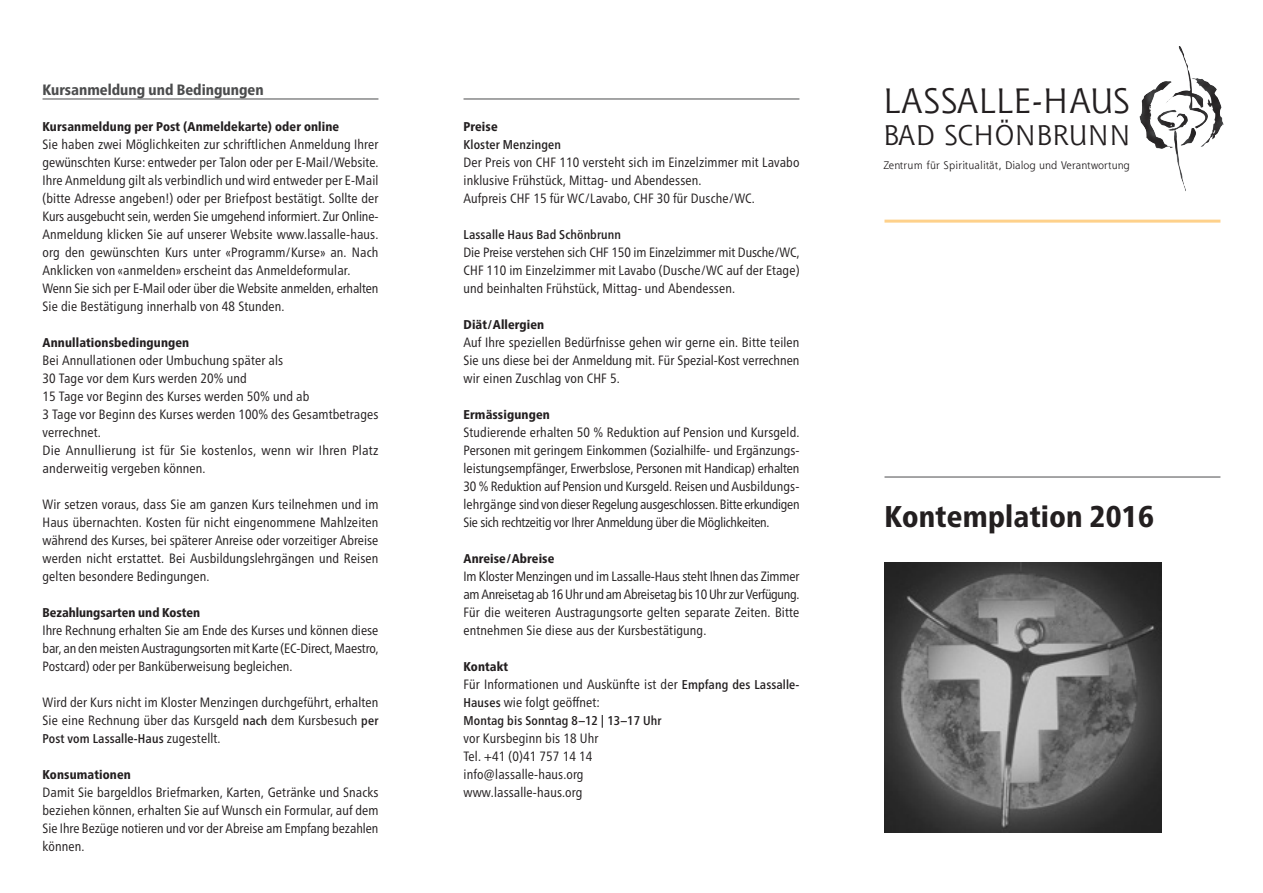
<style>
.page{position:relative;width:1263px;height:893px;background:#fff}
.page>*{position:absolute;margin:0;border:0;box-sizing:border-box;transform-origin:0 0}
.t1{font:34.5px "Shannon";letter-spacing:.02em;color:#231f20}
.Lauftext-condensed{font:800 condensed 30px "Frutiger Neue LT Pro";letter-spacing:.01em;color:#231f20}
.t2{font:27.75px "Shannon";letter-spacing:.02em;color:#231f20}
.Kurstitel{font:800 condensed 15px "Frutiger Neue LT Pro";color:#4b4c4d}
.Lauftext-condensed-2{font:condensed 13.5px/18px "Frutiger Neue LT Pro";letter-spacing:.01em;color:#231f20}
.Lauftext-condensed-3{font:condensed 13.5px/18px "Frutiger Neue LT Pro";letter-spacing:-.01em;color:#231f20}
.Lauftext-condensed-4{font:800 condensed 12.75px "Frutiger Neue LT Pro";letter-spacing:.01em;color:#231f20}
.Lauftext-condensed-5{font:500 condensed 12.75px "Frutiger Neue LT Pro";letter-spacing:.01em;color:#231f20}
.t3{font:10.8px "Shannon";letter-spacing:.02em;color:#231f20}
.s1{font-weight:500;font-size:12.75px}
.s2{font-weight:400;font-size:13.5px}
</style>
<div class="page">
<img style="left:1172px;top:46px;width:43px;height:83px">
<hr style="left:884px;top:220px;width:336px;height:3px;background:#fed18b">
<hr style="left:43px;top:99px;width:335px;height:1px;background:#4b4c4d">
<hr style="left:463px;top:99px;width:336px;height:1px;background:#4b4c4d">
<hr style="left:884px;top:477px;width:336px;height:1px;background:#4b4c4d">
<img style="left:884px;top:563px;width:278px;height:270px">
<p class="Kurstitel" style="left:43px;top:80px;width:223px">Kursanmeldung und Bedingungen</p>
<p class="Lauftext-condensed-4" style="left:43px;top:119px;width:298px">Kursanmeldung per Post (Anmeldekarte) oder online</p>
<p class="Lauftext-condensed-2" style="left:43px;top:135px;width:337px;text-align:justify">Sie haben zwei Möglichkeiten zur schriftlichen Anmeldung Ihrer gewünschten Kurse: entweder per Talon oder per E-Mail/Website.<br>Ihre Anmeldung gilt als verbindlich und wird entweder per E-Mail (bitte Adresse angeben!) oder per Briefpost bestätigt. Sollte der Kurs ausgebucht sein, werden Sie umgehend informiert. Zur Online-Anmeldung klicken Sie auf unserer Website www.lassalle-haus. org den gewünschten Kurs unter «Programm/Kurse» an. Nach Anklicken von «anmelden» erscheint das Anmeldeformular.</p>
<p class="Lauftext-condensed-3" style="left:43px;top:279px;width:337px">Wenn Sie sich per E-Mail oder über die Website anmelden, erhalten<br>Sie die Bestätigung innerhalb von 48 Stunden.</p>
<p class="Lauftext-condensed-4" style="left:43px;top:335px;width:148px">Annullationsbedingungen</p>
<p class="Lauftext-condensed-2" style="left:43px;top:351px;width:242px">Bei Annullationen oder Umbuchung später als</p>
<p class="Lauftext-condensed-2" style="left:43px;top:369px;width:206px">30 Tage vor dem Kurs werden 20% und</p>
<p class="Lauftext-condensed-2" style="left:43px;top:387px;width:268px">15 Tage vor Beginn des Kurses werden 50% und ab</p>
<p class="Lauftext-condensed-2" style="left:43px;top:405px;width:337px">3 Tage vor Beginn des Kurses werden 100% des Gesamtbetrages verrechnet.</p>
<p class="Lauftext-condensed-2" style="left:43px;top:441px;width:337px">Die Annullierung ist für Sie kostenlos, wenn wir Ihren Platz anderweitig vergeben können.</p>
<p class="Lauftext-condensed-2" style="left:43px;top:495px;width:337px;text-align:justify">Wir setzen voraus, dass Sie am ganzen Kurs teilnehmen und im Haus übernachten. Kosten für nicht eingenommene Mahlzeiten während des Kurses, bei späterer Anreise oder vorzeitiger Abreise werden nicht erstattet. Bei Ausbildungslehrgängen und Reisen gelten besondere Bedingungen.</p>
<p class="Lauftext-condensed-4" style="left:43px;top:605px;width:159px">Bezahlungsarten und Kosten</p>
<p class="Lauftext-condensed-2" style="left:43px;top:621px;width:337px;text-align:justify">Ihre Rechnung erhalten Sie am Ende des Kurses und können diese bar, an den meisten Austragungsorten mit Karte (EC-Direct, Maestro, Postcard) oder per Banküberweisung begleichen.</p>
<p class="Lauftext-condensed-2" style="left:43px;top:693px;width:337px">Wird der Kurs nicht im Kloster Menzingen durchgeführt, erhalten<br>Sie eine Rechnung über das Kursgeld <span class="s1">nach</span> dem Kursbesuch <span class="s1">per</span></p>
<p class="Lauftext-condensed-5" style="left:43px;top:731px;width:180px">Post vom Lassalle-Haus <span class="s2">zugestellt.</span></p>
<p class="Lauftext-condensed-4" style="left:43px;top:767px;width:90px">Konsumationen</p>
<p class="Lauftext-condensed-2" style="left:43px;top:783px;width:337px;text-align:justify">Damit Sie bargeldlos Briefmarken, Karten, Getränke und Snacks beziehen können, erhalten Sie auf Wunsch ein Formular, auf dem Sie Ihre Bezüge notieren und vor der Abreise am Empfang bezahlen können.</p>
<p class="Lauftext-condensed-4" style="left:463px;top:119px;width:36px">Preise</p>
<p class="Lauftext-condensed-5" style="left:463px;top:137px;width:99px">Kloster Menzingen</p>
<p class="Lauftext-condensed-2" style="left:463px;top:153px;width:337px">Der Preis von CHF 110 versteht sich im Einzelzimmer mit Lavabo inklusive Frühstück, Mittag- und Abendessen.</p>
<p class="Lauftext-condensed-2" style="left:463px;top:189px;width:293px">Aufpreis CHF 15 für WC/Lavabo, CHF 30 für Dusche/WC.</p>
<p class="Lauftext-condensed-5" style="left:463px;top:227px;width:159px">Lassalle Haus Bad Schönbrunn</p>
<p class="Lauftext-condensed-3" style="left:463px;top:243px;width:337px">Die Preise verstehen sich CHF 150 im Einzelzimmer mit Dusche/WC,</p>
<p class="Lauftext-condensed-2" style="left:463px;top:261px;width:337px">CHF 110 im Einzelzimmer mit Lavabo (Dusche/WC auf der Etage) und beinhalten Frühstück, Mittag- und Abendessen.</p>
<p class="Lauftext-condensed-4" style="left:463px;top:317px;width:82px">Diät/Allergien</p>
<p class="Lauftext-condensed-2" style="left:463px;top:333px;width:337px;text-align:justify">Auf Ihre speziellen Bedürfnisse gehen wir gerne ein. Bitte teilen Sie uns diese bei der Anmeldung mit. Für Spezial-Kost verrechnen wir einen Zuschlag von CHF 5.</p>
<p class="Lauftext-condensed-4" style="left:463px;top:407px;width:88px">Ermässigungen</p>
<p class="Lauftext-condensed-2" style="left:463px;top:423px;width:337px;text-align:justify">Studierende erhalten 50 % Reduktion auf Pension und Kursgeld.<br>Personen mit geringem Einkommen (Sozialhilfe- und Ergänzungs&shy;leistungsempfänger, Erwerbslose, Personen mit Handicap) erhalten 30 % Reduktion auf Pension und Kursgeld. Reisen und Ausbildungs&shy;lehrgänge sind von dieser Regelung ausgeschlossen. Bitte erkundigen Sie sich rechtzeitig vor Ihrer Anmeldung über die Möglichkeiten.</p>
<p class="Lauftext-condensed-4" style="left:463px;top:551px;width:92px">Anreise/Abreise</p>
<p class="Lauftext-condensed-3" style="left:463px;top:567px;width:337px">Im Kloster Menzingen und im Lassalle-Haus steht Ihnen das Zimmer am Anreisetag ab 16 Uhr und am Abreisetag bis 10 Uhr zur Verfügung.</p>
<p class="Lauftext-condensed-2" style="left:463px;top:603px;width:337px">Für die weiteren Austragungsorte gelten separate Zeiten. Bitte entnehmen Sie diese aus der Kursbestätigung.</p>
<p class="Lauftext-condensed-4" style="left:463px;top:659px;width:46px">Kontakt</p>
<p class="Lauftext-condensed-2" style="left:463px;top:675px;width:337px">Für Informationen und Auskünfte ist der <span class="s1">Empfang des Lassalle-<br>Hauses</span> wie folgt geöffnet:</p>
<p class="Lauftext-condensed-5" style="left:463px;top:713px;width:200px">Montag bis Sonntag 8–12 | 13–17 Uhr</p>
<p class="Lauftext-condensed-2" style="left:463px;top:729px;width:136px">vor Kursbeginn bis 18 Uhr</p>
<p class="Lauftext-condensed-2" style="left:463px;top:747px;width:130px">Tel. +41 (0)41 757 14 14</p>
<p class="Lauftext-condensed-2" style="left:463px;top:765px;width:122px">info@lassalle-haus.org</p>
<p class="Lauftext-condensed-2" style="left:463px;top:783px;width:120px">www.lassalle-haus.org</p>
<p class="t1" style="left:883px;top:78px;width:247px">LASSALLE-HAUS</p>
<p class="t2" style="left:883px;top:117px;width:249px">BAD SCHÖNBRUNN</p>
<p class="t3" style="left:883px;top:158px;width:248px">Zentrum für Spiritualität, Dialog und Verantwortung</p>
<p class="Lauftext-condensed" style="left:884px;top:498px;width:271px">Kontemplation 2016</p>
</div>
